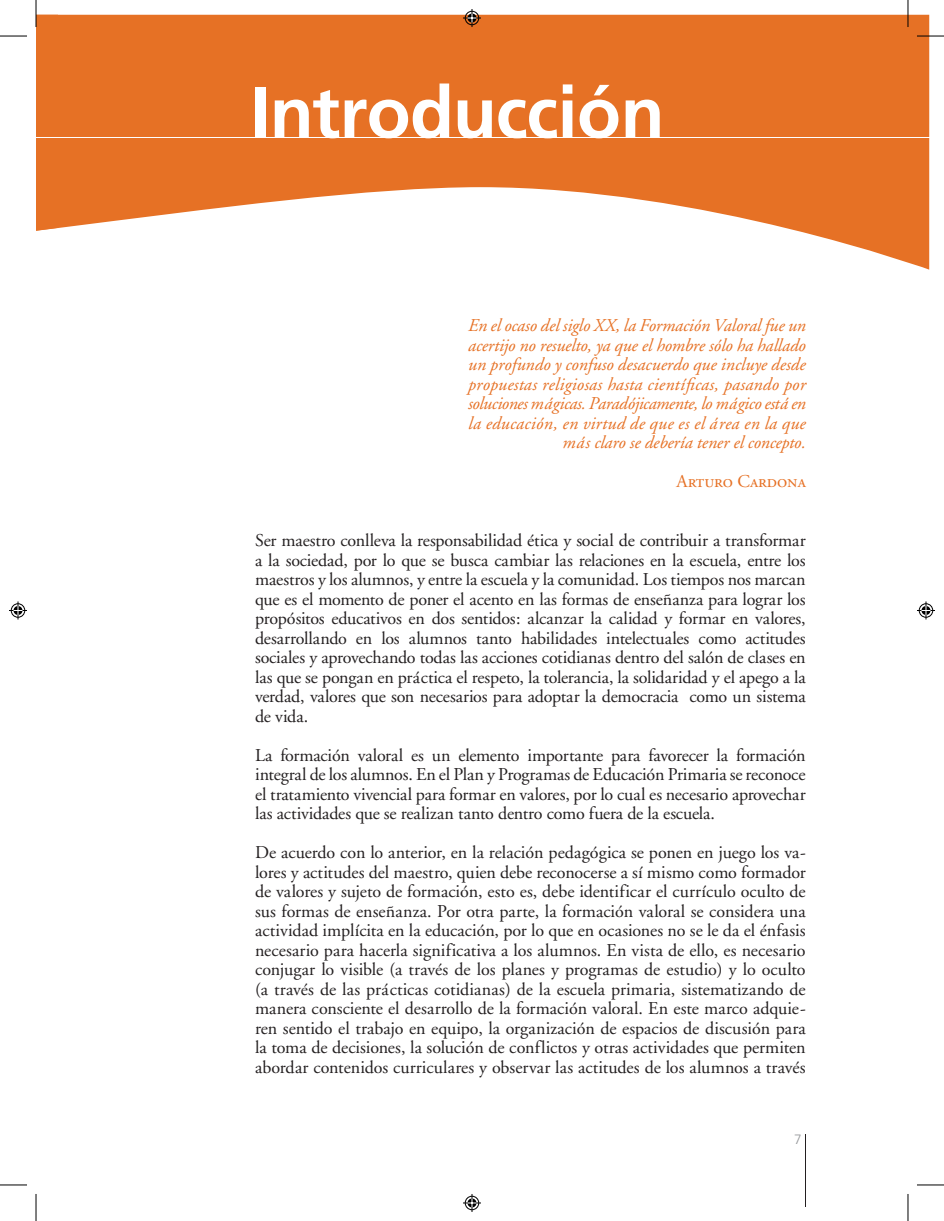
<style>
.page{position:relative;width:944px;height:1221px;background:#fff}
.page>*{position:absolute;margin:0;border:0;box-sizing:border-box;transform-origin:0 0}
.t1{font:700 72px "Frutiger";letter-spacing:-.01em;color:#fff}
.t2{font:18px/19.5px "Adobe Garamond";letter-spacing:-.005em;color:#231f20;text-align:justify}
.t3{font:italic 18px/19.5px "Adobe Garamond";letter-spacing:-.005em;color:#e67125;text-align:right}
.t4{font:18px "Adobe Garamond Regular SC";color:#e67125}
.t5{font:300 13.5px "Frutiger";color:#939598}
</style>
<div class="page">
<hr style="left:805px;top:1133px;width:1px;height:72px;background:#231f20">
<svg style="left:57px;top:15px;width:872px;height:255px;fill:#e67125"></svg>
<hr style="left:36px;top:137px;width:893px;height:1px;background:#fff">
<svg style="left:0;top:0;width:57px;height:231px"></svg>
<svg style="left:907px;top:0;width:1px;height:27px"></svg>
<svg style="left:917px;top:36px;width:27px;height:1px"></svg>
<svg style="left:36px;top:1194px;width:1px;height:26px"></svg>
<svg style="left:0;top:1184px;width:27px;height:1px"></svg>
<svg style="left:907px;top:1194px;width:1px;height:26px"></svg>
<svg style="left:917px;top:1184px;width:27px;height:1px"></svg>
<svg style="left:463px;top:9px;width:18px;height:18px"></svg>
<svg style="left:463px;top:1194px;width:18px;height:17px"></svg>
<svg style="left:9px;top:601px;width:18px;height:18px"></svg>
<svg style="left:917px;top:601px;width:18px;height:18px"></svg>
<h1 class="t1" style="left:250px;top:70px;width:416px">Introducción</h1>
<p class="t3" style="left:468px;top:316px;width:339px">En el ocaso del siglo XX, la Formación Valoral fue un acertijo no resuelto, ya que el hombre sólo ha hallado un profundo y confuso desacuerdo que incluye desde propuestas religiosas hasta científicas, pasando por soluciones mágicas. Paradójicamente, lo mágico está en la educación, en virtud de que es el área en la que más claro se debería tener el concepto.</p>
<p class="t4" style="left:676px;top:472px;width:131px">Arturo Cardona</p>
<p class="t2" style="left:255px;top:531px;width:552px">Ser maestro conlleva la responsabilidad ética y social de contribuir a transformar a la sociedad, por lo que se busca cambiar las relaciones en la escuela, entre los maestros y los alumnos, y entre la escuela y la comunidad. Los tiempos nos marcan que es el momento de poner el acento en las formas de enseñanza para lograr los propósitos educativos en dos sentidos: alcanzar la calidad y formar en valores, desarrollando en los alumnos tanto habilidades intelectuales como actitudes sociales y aprovechando todas las acciones cotidianas dentro del salón de clases en las que se pongan en práctica el respeto, la tolerancia, la solidaridad y el apego a la verdad, valores que son necesarios para adoptar la democracia como un sistema de vida.</p>
<p class="t2" style="left:255px;top:745px;width:552px">La formación valoral es un elemento importante para favorecer la formación integral de los alumnos. En el Plan y Programas de Educación Primaria se reconoce el tratamiento vivencial para formar en valores, por lo cual es necesario aprovechar las actividades que se realizan tanto dentro como fuera de la escuela.</p>
<p class="t2" style="left:255px;top:843px;width:552px">De acuerdo con lo anterior, en la relación pedagógica se ponen en juego los va&shy;lores y actitudes del maestro, quien debe reconocerse a sí mismo como formador de valores y sujeto de formación, esto es, debe identificar el currículo oculto de sus formas de enseñanza. Por otra parte, la formación valoral se considera una actividad implícita en la educación, por lo que en ocasiones no se le da el énfasis necesario para hacerla significativa a los alumnos. En vista de ello, es necesario conjugar lo visible (a través de los planes y programas de estudio) y lo oculto (a través de las prácticas cotidianas) de la escuela primaria, sistematizando de manera consciente el desarrollo de la formación valoral. En este marco adquie&shy;ren sentido el trabajo en equipo, la organización de espacios de discusión para la toma de decisiones, la solución de conflictos y otras actividades que permiten abordar contenidos curriculares y observar las actitudes de los alumnos a través</p>
<p class="t5" style="left:794px;top:1131px;width:9px">7</p>
</div>
